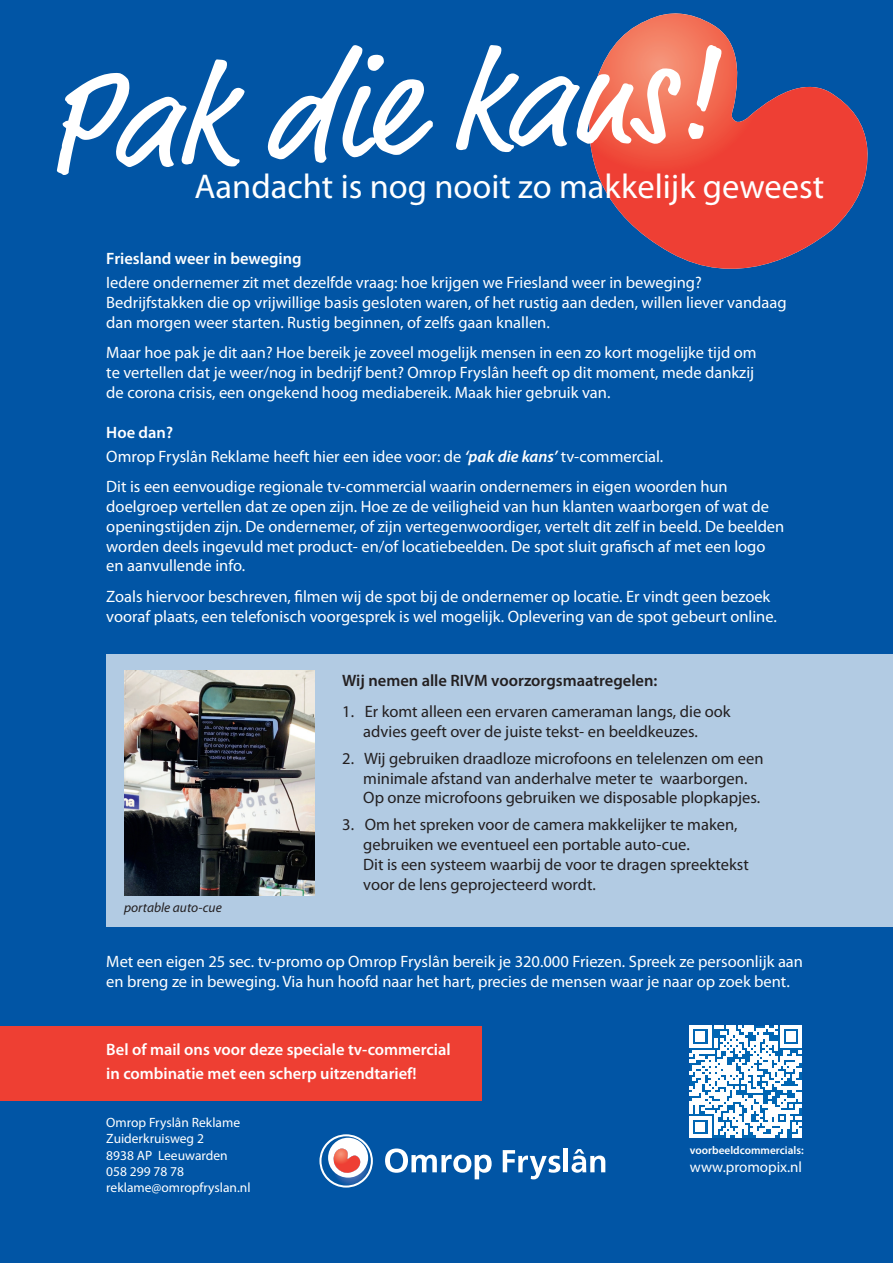
<style>
.page{position:relative;width:893px;height:1263px;background:#0155a5}
.page>*{position:absolute;margin:0;border:0;box-sizing:border-box;transform-origin:0 0}
.t1{font:140.85px "Market Web";color:#fff}
.t2{font:34.5px "Myriad Pro";color:#fff}
.t3{font:16.5px/19.8px "Myriad Pro";color:#fff}
.t4{font:16.5px/19.8px "Myriad Pro";color:#231f20}
.t5{font:600 16.5px/24px "Myriad Pro";color:#fff}
.t6{font:600 16.5px "Myriad Pro";color:#231f20}
.t7{font:15px "Myriad Pro";color:#fff}
.t8{font:13.5px/16.2px "Myriad Pro";color:#fff}
.t9{font:italic 13.5px "Myriad Pro";color:#231f20}
.t10{font:600 11.25px "Myriad Pro";color:#fff}
.s1{font-weight:600}
.s2{font-weight:600;font-style:italic}
</style>
<div class="page">
<svg style="left:589px;top:13px;width:278px;height:256px"></svg>
<div style="left:106px;top:655px;width:787px;height:272px;background:#b2cbe3"></div>
<img style="left:124px;top:671px;width:190px;height:225px">
<div style="left:0;top:1026px;width:482px;height:75px;background:#ee3f33"></div>
<svg style="left:690px;top:1026px;width:112px;height:112px;background:#a6c9e4"></svg>
<svg style="left:319px;top:1134px;width:54px;height:54px"></svg>
<svg style="left:385px;top:1148px;width:107px;height:31px"></svg>
<svg style="left:503px;top:1150px;width:57px;height:29px"></svg>
<hr style="left:564px;top:1148px;width:4px;height:24px;background:#fff">
<svg style="left:571px;top:1149px;width:34px;height:24px"></svg>
<h1 class="t1" style="left:40px;top:42px;width:675px;rotate:-3deg">Pak die kans!</h1>
<h2 class="t2" style="left:194px;top:165px;width:631px">Aandacht is nog nooit zo makkelijk geweest</h2>
<p class="t5" style="left:106px;top:246px;width:197px">Friesland weer in beweging</p>
<p class="t3" style="left:106px;top:272px;width:682px">Iedere ondernemer zit met dezelfde vraag: hoe krijgen we Friesland weer in beweging?<br>Bedrijfstakken die op vrijwillige basis gesloten waren, of het rustig aan deden, willen liever vandaag dan morgen weer starten. Rustig beginnen, of zelfs gaan knallen.</p>
<p class="t3" style="left:106px;top:343px;width:652px">Maar hoe pak je dit aan? Hoe bereik je zoveel mogelijk mensen in een zo kort mogelijke tijd om te vertellen dat je weer/nog in bedrijf bent? Omrop Fryslân heeft op dit moment, mede dankzij de corona crisis, een ongekend hoog mediabereik. Maak hier gebruik van.</p>
<p class="t3" style="left:106px;top:420px;width:558px;line-height:24px"><span class="s1">Hoe dan?<br></span>Omrop Fryslân Reklame heeft hier een idee voor: de <span class="s2">‘pak die kans’</span> tv-commercial.</p>
<p class="t3" style="left:106px;top:476px;width:680px">Dit is een eenvoudige regionale tv-commercial waarin ondernemers in eigen woorden hun doelgroep vertellen dat ze open zijn. Hoe ze de veiligheid van hun klanten waarborgen of wat de openingstijden zijn. De ondernemer, of zijn vertegenwoordiger, vertelt dit zelf in beeld. De beelden worden deels ingevuld met product- en/of locatiebeelden. De spot sluit grafisch af met een logo en aanvullende info.</p>
<p class="t3" style="left:106px;top:586px;width:672px">Zoals hiervoor beschreven, filmen wij de spot bij de ondernemer op locatie. Er vindt geen bezoek vooraf plaats, een telefonisch voorgesprek is wel mogelijk. Oplevering van de spot gebeurt online.</p>
<p class="t9" style="left:124px;top:899px;width:99px">portable auto-cue</p>
<p class="t6" style="left:342px;top:670px;width:317px">Wij nemen alle RIVM voorzorgsmaatregelen:</p>
<p class="t4" style="left:363px;top:701px;width:369px;text-indent:-21px">1. Er komt alleen een ervaren cameraman langs, die ook advies geeft over de juiste tekst- en beeldkeuzes.</p>
<p class="t4" style="left:363px;top:748px;width:402px;text-indent:-21px">2. Wij gebruiken draadloze microfoons en telelenzen om een minimale afstand van anderhalve meter te waarborgen.<br>Op onze microfoons gebruiken we disposable plopkapjes.</p>
<p class="t4" style="left:363px;top:815px;width:387px;text-indent:-21px">3. Om het spreken voor de camera makkelijker te maken, gebruiken we eventueel een portable auto-cue.<br>Dit is een systeem waarbij de voor te dragen spreektekst voor de lens geprojecteerd wordt.</p>
<p class="t3" style="left:106px;top:951px;width:698px">Met een eigen 25 sec. tv-promo op Omrop Fryslân bereik je 320.000 Friezen. Spreek ze persoonlijk aan en breng ze in beweging. Via hun hoofd naar het hart, precies de mensen waar je naar op zoek bent.</p>
<p class="t5" style="left:106px;top:1037px;width:346px">Bel of mail ons voor deze speciale tv-commercial in combinatie met een scherp uitzendtarief!</p>
<p class="t8" style="left:106px;top:1114px;width:146px">Omrop Fryslân Reklame<br>Zuiderkruisweg 2<br>8938 AP Leeuwarden<br>058 299 78 78 reklame@omropfryslan.nl</p>
<p class="t10" style="left:690px;top:1143px;width:115px">voorbeeldcommercials:</p>
<p class="t7" style="left:690px;top:1158px;width:114px">www.promopix.nl</p>
</div>
